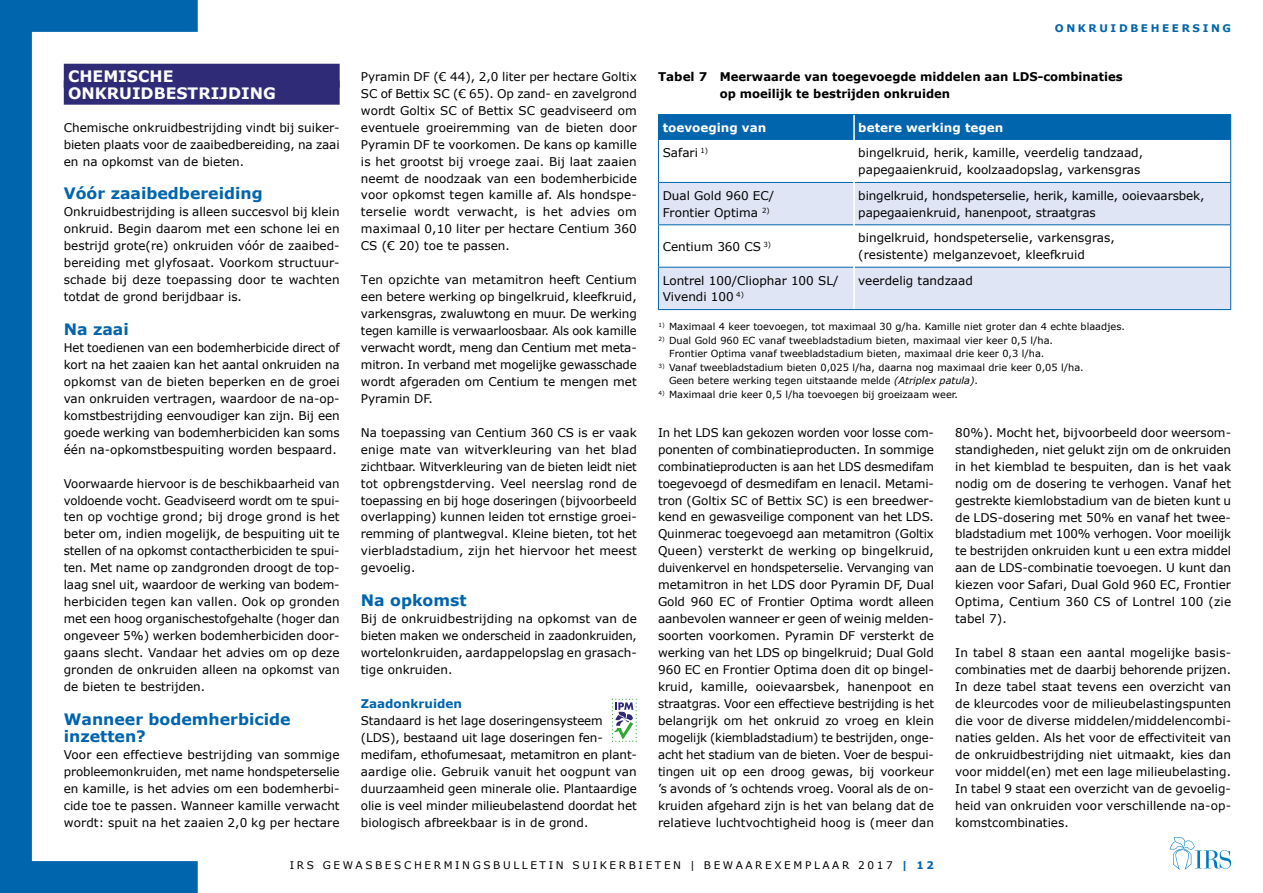
<style>
.page{position:relative;width:1263px;height:893px;background:#fff}
.page>*{position:absolute;margin:0;border:0;box-sizing:border-box;transform-origin:0 0}
.t1{font:700 15.75px/17px "Verdana";color:#0065ad}
.t2{font:700 15.75px/17px "Verdana";color:#fff}
.t3{font:12px/17px "Verdana";color:#000;text-align:justify}
.t4{font:700 12px/17px "Verdana";color:#000}
.t5{font:700 12px "Verdana";color:#fff}
.t6{font:700 12px "Verdana";color:#0065ad}
.t7{font:10.5px "Verdana";letter-spacing:.25em;color:#000}
.t8{font:700 10.5px "Verdana";letter-spacing:.25em;color:#0065ad}
.t9{font:9.75px/13.5px "Verdana";color:#000;text-align:center}
.s1{font-style:italic}
.s2{font-weight:700;color:#0065ad}
</style>
<div class="page">
<svg style="left:0;top:0;width:198px;height:893px"></svg>
<div style="left:64px;top:64px;width:276px;height:24px;background:#2f2b76"></div>
<div style="left:64px;top:81px;width:276px;height:24px;background:#2f2b76"></div>
<svg style="left:612px;top:699px;width:25px;height:43px"></svg>
<svg style="left:1169px;top:837px;width:62px;height:32px"></svg>
<div style="left:659px;top:183px;width:571px;height:41px;background:#e0e5f5"></div>
<svg style="left:658px;top:225px;width:573px;height:86px;fill:#e0e5f5"></svg>
<div style="left:658px;top:115px;width:573px;height:25px;background:#0065ad"></div>
<hr style="left:658px;top:140px;width:1px;height:42px;background:#0065ad">
<hr style="left:1230px;top:140px;width:1px;height:42px;background:#0065ad">
<hr style="left:658px;top:182px;width:1px;height:42px;background:#0065ad">
<hr style="left:1230px;top:182px;width:1px;height:42px;background:#0065ad">
<hr style="left:658px;top:224px;width:195px;height:1px;background:#0065ad">
<hr style="left:658px;top:225px;width:1px;height:42px;background:#0065ad">
<hr style="left:855px;top:224px;width:376px;height:1px;background:#0065ad">
<hr style="left:1230px;top:225px;width:1px;height:42px;background:#0065ad">
<hr style="left:658px;top:267px;width:195px;height:1px;background:#0065ad">
<hr style="left:658px;top:268px;width:1px;height:41px;background:#0065ad">
<hr style="left:855px;top:267px;width:376px;height:1px;background:#0065ad">
<hr style="left:1230px;top:268px;width:1px;height:41px;background:#0065ad">
<hr style="left:659px;top:182px;width:194px;height:1px;background:#0065ad">
<hr style="left:855px;top:182px;width:375px;height:1px;background:#0065ad">
<hr style="left:853px;top:182px;width:2px;height:43px;background:#fff">
<hr style="left:853px;top:225px;width:2px;height:42px;background:#fff">
<hr style="left:853px;top:267px;width:2px;height:42px;background:#fff">
<hr style="left:658px;top:114px;width:196px;height:1px;background:#0065ad">
<hr style="left:854px;top:114px;width:377px;height:1px;background:#0065ad">
<hr style="left:658px;top:309px;width:196px;height:1px;background:#0065ad">
<hr style="left:854px;top:309px;width:377px;height:1px;background:#0065ad">
<h1 class="t2" style="left:68px;top:68px;width:209px">CHEMISCHE<br>ONKRUIDBESTRIJDING</h1>
<p class="t3" style="left:64px;top:119px;width:277px">Chemische onkruidbestrijding vindt bij suiker&shy;bieten plaats voor de zaaibedbereiding, na zaai en na opkomst van de bieten.</p>
<h1 class="t1" style="left:64px;top:185px;width:200px">Vóór zaaibedbereiding</h1>
<p class="t3" style="left:64px;top:203px;width:277px">Onkruidbestrijding is alleen succesvol bij klein onkruid. Begin daarom met een schone lei en bestrijd grote(re) onkruiden vóór de zaaibed&shy;bereiding met glyfosaat. Voorkom structuur&shy;schade bij deze toepassing door te wachten totdat de grond berijdbaar is.</p>
<h1 class="t1" style="left:64px;top:320px;width:67px">Na zaai</h1>
<p class="t3" style="left:64px;top:339px;width:277px">Het toedienen van een bodemherbicide direct of kort na het zaaien kan het aantal onkruiden na opkomst van de bieten beperken en de groei van onkruiden vertragen, waardoor de na-op&shy;komstbestrijding eenvoudiger kan zijn. Bij een goede werking van bodemherbiciden kan soms één na-opkomstbespuiting worden bespaard.</p>
<p class="t3" style="left:64px;top:475px;width:277px">Voorwaarde hiervoor is de beschikbaarheid van voldoende vocht. Geadviseerd wordt om te spui&shy;ten op vochtige grond; bij droge grond is het beter om, indien mogelijk, de bespuiting uit te stellen of na opkomst contactherbiciden te spui&shy;ten. Met name op zandgronden droogt de top&shy;laag snel uit, waardoor de werking van bodem&shy;herbiciden tegen kan vallen. Ook op gronden met een hoog organischestofgehalte (hoger dan ongeveer 5%) werken bodemherbiciden door&shy;gaans slecht. Vandaar het advies om op deze gronden de onkruiden alleen na opkomst van de bieten te bestrijden.</p>
<h1 class="t1" style="left:64px;top:710px;width:228px">Wanneer bodemherbicide inzetten?</h1>
<p class="t3" style="left:64px;top:746px;width:277px">Voor een effectieve bestrijding van sommige probleemonkruiden, met name hondspeterselie en kamille, is het advies om een bodemherbi&shy;cide toe te passen. Wanneer kamille verwacht wordt: spuit na het zaaien 2,0 kg per hectare</p>
<p class="t3" style="left:361px;top:68px;width:277px">Pyramin DF (€ 44), 2,0 liter per hectare Goltix SC of Bettix SC (€ 65). Op zand- en zavelgrond wordt Goltix SC of Bettix SC geadviseerd om eventuele groeiremming van de bieten door Pyramin DF te voorkomen. De kans op kamille is het grootst bij vroege zaai. Bij laat zaaien neemt de noodzaak van een bodemherbicide voor opkomst tegen kamille af. Als hondspe&shy;terselie wordt verwacht, is het advies om maximaal 0,10 liter per hectare Centium 360<br>CS (€ 20) toe te passen.</p>
<p class="t3" style="left:361px;top:271px;width:277px">Ten opzichte van metamitron heeft Centium een betere werking op bingelkruid, kleefkruid, varkensgras, zwaluwtong en muur. De werking tegen kamille is verwaarloosbaar. Als ook kamille verwacht wordt, meng dan Centium met meta&shy;mitron. In verband met mogelijke gewasschade wordt afgeraden om Centium te mengen met Pyramin DF.</p>
<p class="t3" style="left:361px;top:424px;width:277px">Na toepassing van Centium 360 CS is er vaak enige mate van witverkleuring van het blad zichtbaar. Witverkleuring van de bieten leidt niet tot opbrengstderving. Veel neerslag rond de toepassing en bij hoge doseringen (bijvoorbeeld overlapping) kunnen leiden tot ernstige groei&shy;remming of plantwegval. Kleine bieten, tot het vierbladstadium, zijn het hiervoor het meest gevoelig.</p>
<h1 class="t1" style="left:361px;top:592px;width:107px">Na opkomst</h1>
<p class="t3" style="left:361px;top:610px;width:277px">Bij de onkruidbestrijding na opkomst van de bieten maken we onderscheid in zaadonkruiden, wortelonkruiden, aardappelopslag en grasach&shy;tige onkruiden.</p>
<p class="t6" style="left:361px;top:695px;width:103px">Zaadonkruiden</p>
<p class="t3" style="left:361px;top:712px;width:277px;text-align:left">Standaard is het lage doseringensysteem (LDS), bestaand uit lage doseringen fen&shy;medifam, ethofumesaat, metamitron en plant&shy;aardige olie. Gebruik vanuit het oogpunt van duurzaamheid geen minerale olie. Plantaardige olie is veel minder milieubelastend doordat het biologisch afbreekbaar is in de grond.</p>
<p class="t8" style="left:1055px;top:21px;width:178px">ONKRUIDBEHEERSING</p>
<p class="t4" style="left:720px;top:68px;width:404px;text-indent:-62px">Tabel 7 Meerwaarde van toegevoegde middelen aan LDS-combinaties op moeilijk te bestrijden onkruiden</p>
<p class="t5" style="left:663px;top:119px;width:105px">toevoeging van</p>
<p class="t5" style="left:858px;top:119px;width:147px">betere werking tegen</p>
<p class="t3" style="left:663px;top:144px;width:47px">Safari <sup>1)</sup></p>
<p class="t3" style="left:858px;top:144px;width:286px">bingelkruid, herik, kamille, veerdelig tandzaad, papegaaienkruid, koolzaadopslag, varkensgras</p>
<p class="t3" style="left:663px;top:187px;width:113px">Dual Gold 960 EC/<br>Frontier Optima <sup>2)</sup></p>
<p class="t3" style="left:858px;top:187px;width:348px">bingelkruid, hondspeterselie, herik, kamille, ooievaarsbek, papegaaienkruid, hanenpoot, straatgras</p>
<p class="t3" style="left:663px;top:238px;width:110px">Centium 360 CS <sup>3)</sup></p>
<p class="t3" style="left:858px;top:229px;width:258px">bingelkruid, hondspeterselie, varkensgras, (resistente) melganzevoet, kleefkruid</p>
<p class="t3" style="left:663px;top:272px;width:177px">Lontrel 100/Cliophar 100 SL/<br>Vivendi 100 <sup>4)</sup></p>
<p class="t3" style="left:858px;top:272px;width:116px">veerdelig tandzaad</p>
<p class="t9" style="left:658px;top:320px;width:468px"><sup>1)</sup> Maximaal 4 keer toevoegen, tot maximaal 30 g/ha. Kamille niet groter dan 4 echte blaadjes.</p>
<p class="t9" style="left:658px;top:333px;width:396px"><sup>2)</sup> Dual Gold 960 EC vanaf tweebladstadium bieten, maximaal vier keer 0,5 l/ha.<br>Frontier Optima vanaf tweebladstadium bieten, maximaal drie keer 0,3 l/ha.</p>
<p class="t9" style="left:669px;top:360px;width:416px;text-align:left;text-indent:-11px"><sup>3)</sup> Vanaf tweebladstadium bieten 0,025 l/ha, daarna nog maximaal drie keer 0,05 l/ha.<br>Geen betere werking tegen uitstaande melde <span class="s1">(Atriplex patula)</span>.</p>
<p class="t9" style="left:658px;top:387px;width:301px"><sup>4)</sup> Maximaal drie keer 0,5 l/ha toevoegen bij groeizaam weer.</p>
<p class="t3" style="left:658px;top:424px;width:277px">In het LDS kan gekozen worden voor losse com&shy;ponenten of combinatieproducten. In sommige combinatieproducten is aan het LDS desmedifam toegevoegd of desmedifam en lenacil. Metami&shy;tron (Goltix SC of Bettix SC) is een breedwer&shy;kend en gewasveilige component van het LDS.<br>Quinmerac toegevoegd aan metamitron (Goltix Queen) versterkt de werking op bingelkruid, duivenkervel en hondspeterselie. Vervanging van metamitron in het LDS door Pyramin DF, Dual Gold 960 EC of Frontier Optima wordt alleen aanbevolen wanneer er geen of weinig melden&shy;soorten voorkomen. Pyramin DF versterkt de werking van het LDS op bingelkruid; Dual Gold 960 EC en Frontier Optima doen dit op bingel&shy;kruid, kamille, ooievaarsbek, hanenpoot en straatgras. Voor een effectieve bestrijding is het belangrijk om het onkruid zo vroeg en klein mogelijk (kiembladstadium) te bestrijden, onge&shy;acht het stadium van de bieten. Voer de bespui&shy;tingen uit op een droog gewas, bij voorkeur ’s avonds of ’s ochtends vroeg. Vooral als de on&shy;kruiden afgehard zijn is het van belang dat de relatieve luchtvochtigheid hoog is (meer dan</p>
<p class="t3" style="left:955px;top:424px;width:277px">80%). Mocht het, bijvoorbeeld door weersom&shy;standigheden, niet gelukt zijn om de onkruiden in het kiemblad te bespuiten, dan is het vaak nodig om de dosering te verhogen. Vanaf het gestrekte kiemlobstadium van de bieten kunt u de LDS-dosering met 50% en vanaf het twee&shy;bladstadium met 100% verhogen. Voor moeilijk te bestrijden onkruiden kunt u een extra middel aan de LDS-combinatie toevoegen. U kunt dan kiezen voor Safari, Dual Gold 960 EC, Frontier Optima, Centium 360 CS of Lontrel 100 (zie tabel 7).</p>
<p class="t3" style="left:955px;top:644px;width:277px">In tabel 8 staan een aantal mogelijke basis&shy;combinaties met de daarbij behorende prijzen.<br>In deze tabel staat tevens een overzicht van de kleurcodes voor de milieubelastingspunten die voor de diverse middelen/middelencombi&shy;naties gelden. Als het voor de effectiviteit van de onkruidbestrijding niet uitmaakt, kies dan voor middel(en) met een lage milieubelasting.<br>In tabel 9 staat een overzicht van de gevoelig&shy;heid van onkruiden voor verschillende na-op&shy;komstcombinaties.</p>
<p class="t7" style="left:290px;top:857px;width:646px">IRS GEWASBESCHERMINGSBULLETIN SUIKERBIETEN | BEWAAREXEMPLAAR 2017 <span class="s2">| 12</span></p>
</div>
